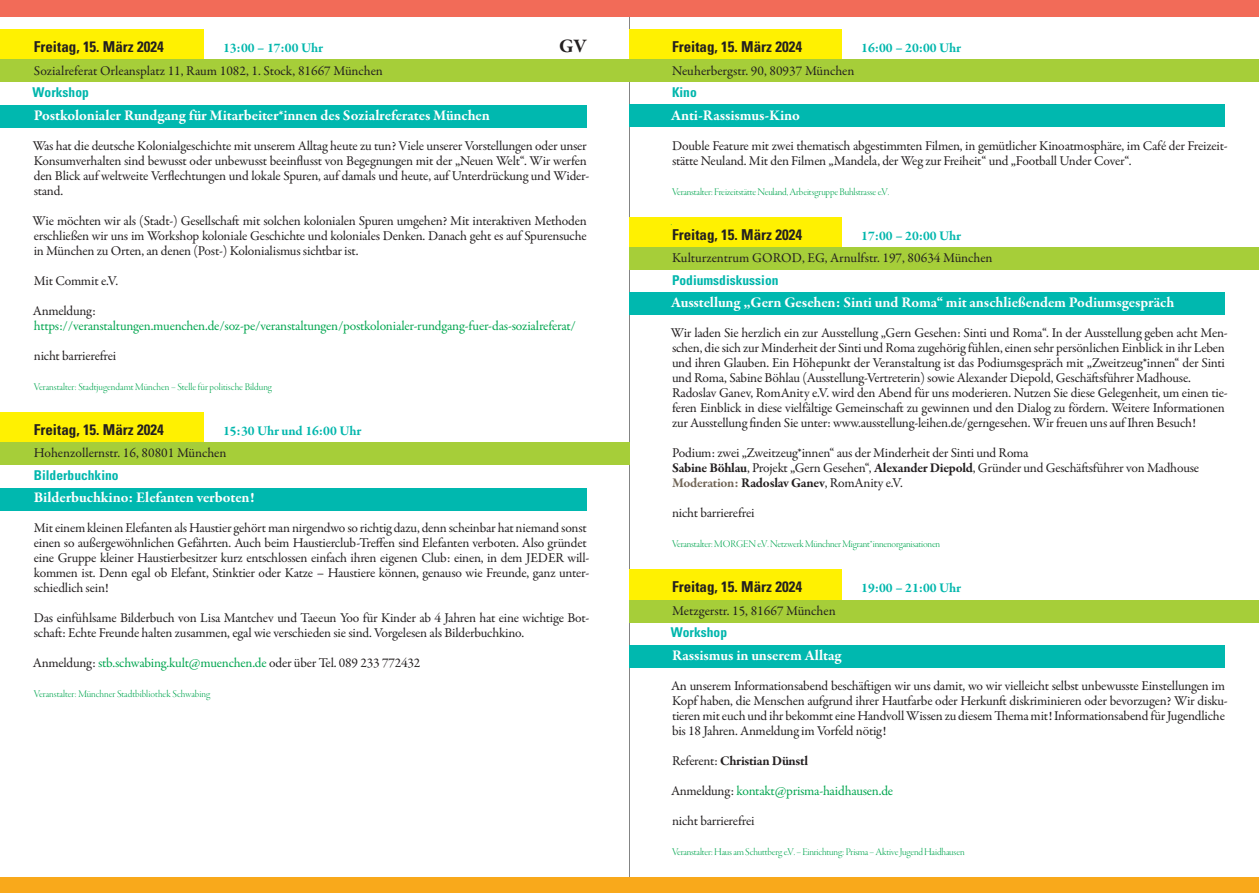
<style>
.page{position:relative;width:1259px;height:893px;background:#fff}
.page>*{position:absolute;margin:0;border:0;box-sizing:border-box;transform-origin:0 0}
.t1{font:700 19.5px "Garamond Premr Pro";color:#231f20}
.t2{font:700 15px "Garamond Premr Pro";letter-spacing:-.01em;color:#fff}
.t3{font:700 condensed 15px "Univers";color:#231f20}
.t4{font:13.5px/15px "Garamond Premr Pro";letter-spacing:-.015em;color:#231f20}
.t5{font:13.5px "Garamond Premr Pro";letter-spacing:-.02em;color:#00a54f}
.t6{font:700 13.5px "Garamond Premr Pro";color:#00b6ac}
.t7{font:700 condensed 13.5px "Univers";color:#00b6ac}
.t8{font:700 13.5px "Garamond Premr Pro";letter-spacing:-.02em;color:#231f20}
.t9{font:10.5px "Garamond Premr Pro Lt Disp";letter-spacing:-.01em;color:#00a54f}
.s1{color:#00a54f}
.s2{font-weight:700}
.s3{font-weight:700;color:#716557}
.s4{font-weight:400}
.s5{color:#231f20}
</style>
<div class="page">
<hr style="left:629px;top:0;width:1px;height:893px;background:#838484">
<div style="left:0;top:877px;width:1259px;height:16px;background:#f9a91b"></div>
<div style="left:0;top:0;width:1259px;height:17px;background:#f26b58"></div>
<div style="left:0;top:29px;width:204px;height:30px;background:#fff101"></div>
<div style="left:0;top:412px;width:204px;height:30px;background:#fff101"></div>
<div style="left:0;top:105px;width:587px;height:22px;background:#00b8af"></div>
<div style="left:0;top:488px;width:587px;height:22px;background:#00b8af"></div>
<div style="left:0;top:59px;width:629px;height:23px;background:#a6ce39"></div>
<div style="left:0;top:442px;width:629px;height:23px;background:#a6ce39"></div>
<div style="left:629px;top:29px;width:213px;height:30px;background:#fff101"></div>
<div style="left:629px;top:217px;width:213px;height:30px;background:#fff101"></div>
<div style="left:629px;top:570px;width:213px;height:30px;background:#fff101"></div>
<div style="left:629px;top:105px;width:596px;height:22px;background:#00b8af"></div>
<div style="left:629px;top:293px;width:596px;height:22px;background:#00b8af"></div>
<div style="left:629px;top:645px;width:596px;height:22px;background:#00b8af"></div>
<div style="left:629px;top:59px;width:630px;height:23px;background:#a6ce39"></div>
<div style="left:629px;top:247px;width:630px;height:23px;background:#a6ce39"></div>
<div style="left:629px;top:600px;width:630px;height:22px;background:#a6ce39"></div>
<p class="t3" style="left:34px;top:41px;width:131px">Freitag, 15. März 2024</p>
<p class="t6" style="left:223px;top:42px;width:101px">13:00 – 17:00 Uhr</p>
<h1 class="t1" style="left:559px;top:38px;width:29px">GV</h1>
<p class="t4" style="left:34px;top:64px;width:351px">Sozialreferat Orleansplatz 11, Raum 1082, 1. Stock, 81667 München</p>
<p class="t7" style="left:33px;top:88px;width:58px">Workshop</p>
<p class="t2" style="left:34px;top:109px;width:457px">Postkolonialer Rundgang für Mitarbeiter*innen des Sozialreferates München</p>
<p class="t4" style="left:33px;top:139px;width:558px">Was hat die deutsche Kolonialgeschichte mit unserem Alltag heute zu tun? Viele unserer Vorstellungen oder unser Konsumverhalten sind bewusst oder unbewusst beeinflusst von Begegnungen mit der „Neuen Welt“. Wir werfen den Blick auf weltweite Verflechtungen und lokale Spuren, auf damals und heute, auf Unterdrückung und Wider&shy;stand.</p>
<p class="t4" style="left:33px;top:214px;width:556px;text-align:justify">Wie möchten wir als (Stadt-) Gesellschaft mit solchen kolonialen Spuren umgehen? Mit interaktiven Methoden erschließen wir uns im Workshop koloniale Geschichte und koloniales Denken. Danach geht es auf Spurensuche in München zu Orten, an denen (Post-) Kolonialismus sichtbar ist.</p>
<p class="t4" style="left:34px;top:274px;width:86px">Mit Commit e.V.</p>
<p class="t4" style="left:33px;top:304px;width:65px">Anmeldung:</p>
<p class="t5" style="left:34px;top:320px;width:544px">https://veranstaltungen.muenchen.de/soz-pe/veranstaltungen/postkolonialer-rundgang-fuer-das-sozialreferat/</p>
<p class="t4" style="left:34px;top:349px;width:84px">nicht barrierefrei</p>
<p class="t9" style="left:34px;top:382px;width:240px">Veranstalter: Stadtjugendamt München – Stelle für politische Bildung</p>
<p class="t3" style="left:34px;top:424px;width:131px">Freitag, 15. März 2024</p>
<p class="t6" style="left:223px;top:425px;width:140px">15:30 Uhr und 16:00 Uhr</p>
<p class="t4" style="left:34px;top:447px;width:194px">Hohenzollernstr. 16, 80801 München</p>
<p class="t7" style="left:34px;top:470px;width:86px">Bilderbuchkino</p>
<p class="t2" style="left:34px;top:491px;width:222px">Bilderbuchkino: Elefanten verboten!</p>
<p class="t4" style="left:34px;top:522px;width:557px">Mit einem kleinen Elefanten als Haustier gehört man nirgendwo so richtig dazu, denn scheinbar hat niemand sonst einen so außergewöhnlichen Gefährten. Auch beim Haustierclub-Treffen sind Elefanten verboten. Also gründet eine Gruppe kleiner Haustierbesitzer kurz entschlossen einfach ihren eigenen Club: einen, in dem JEDER will&shy;kommen ist. Denn egal ob Elefant, Stinktier oder Katze – Haustiere können, genauso wie Freunde, ganz unter&shy;schiedlich sein!</p>
<p class="t4" style="left:34px;top:612px;width:557px">Das einfühlsame Bilderbuch von Lisa Mantchev und Taeeun Yoo für Kinder ab 4 Jahren hat eine wichtige Bot&shy;schaft: Echte Freunde halten zusammen, egal wie verschieden sie sind. Vorgelesen als Bilderbuchkino.</p>
<p class="t4" style="left:33px;top:657px;width:389px">Anmeldung: <span class="s1">stb.schwabing.kult@muenchen.de</span> oder über Tel. 089 233 772432</p>
<p class="t9" style="left:34px;top:690px;width:178px">Veranstalter: Münchner Stadtbibliothek Schwabing</p>
<p class="t3" style="left:672px;top:41px;width:131px">Freitag, 15. März 2024</p>
<p class="t6" style="left:861px;top:42px;width:101px">16:00 – 20:00 Uhr</p>
<p class="t4" style="left:672px;top:64px;width:184px">Neuherbergstr. 90, 80937 München</p>
<p class="t7" style="left:672px;top:88px;width:26px">Kino</p>
<p class="t2" style="left:671px;top:109px;width:130px">Anti-Rassismus-Kino</p>
<p class="t4" style="left:672px;top:139px;width:557px">Double Feature mit zwei thematisch abgestimmten Filmen, in gemütlicher Kinoatmosphäre, im Café der Freizeit&shy;stätte Neuland. Mit den Filmen „Mandela, der Weg zur Freiheit“ und „Football Under Cover“.</p>
<p class="t9" style="left:672px;top:187px;width:219px">Veranstalter: FreizeitstätteNeuland,Arbeitsgruppe Buhlstrasse e.V.</p>
<p class="t9" style="left:671px;top:217px;width:3px">.</p>
<p class="t3" style="left:672px;top:229px;width:131px">Freitag, 15. März 2024</p>
<p class="t6" style="left:861px;top:230px;width:101px">17:00 – 20:00 Uhr</p>
<p class="t4" style="left:672px;top:252px;width:322px">Kulturzentrum GOROD, EG, Arnulfstr. 197, 80634 München</p>
<p class="t7" style="left:672px;top:275px;width:108px">Podiumsdiskussion</p>
<p class="t2" style="left:671px;top:296px;width:505px">Ausstellung „Gern Gesehen: Sinti und Roma“ mit anschließendem Podiumsgespräch</p>
<p class="t4" style="left:670px;top:327px;width:558px">Wir laden Sie herzlich ein zur Ausstellung „Gern Gesehen: Sinti und Roma“. In der Ausstellung geben acht Men&shy;schen, die sich zur Minderheit der Sinti und Roma zugehörig fühlen, einen sehr persönlichen Einblick in ihr Leben und ihren Glauben. Ein Höhepunkt der Veranstaltung ist das Podiumsgespräch mit „Zweitzeug*innen“ der Sinti und Roma, Sabine Böhlau (Ausstellung-Vertreterin) sowie Alexander Diepold, Geschäftsführer Madhouse.<br>Radoslav Ganev, RomAnity e.V. wird den Abend für uns moderieren. Nutzen Sie diese Gelegenheit, um einen tie&shy;feren Einblick in diese vielfältige Gemeinschaft zu gewinnen und den Dialog zu fördern. Weitere Informationen zur Ausstellung finden Sie unter: www.ausstellung-leihen.de/gerngesehen. Wir freuen uns auf Ihren Besuch!</p>
<p class="t4" style="left:672px;top:447px;width:528px">Podium: zwei „Zweitzeug*innen“ aus der Minderheit der Sinti und Roma<br><span class="s2">Sabine Böhlau</span>, Projekt „Gern Gesehen“, <span class="s2">Alexander Diepold</span>, Gründer und Geschäftsführer von Madhouse<br><span class="s3">Moderation:</span> <span class="s2">Radoslav Ganev</span>, RomAnity e.V.</p>
<p class="t4" style="left:672px;top:507px;width:84px">nicht barrierefrei</p>
<p class="t9" style="left:672px;top:540px;width:270px">Veranstalter:MORGEN e.V.NetzwerkMünchnerMigrant*innenorganisationen</p>
<p class="t3" style="left:672px;top:581px;width:131px">Freitag, 15. März 2024</p>
<p class="t6" style="left:861px;top:582px;width:101px">19:00 – 21:00 Uhr</p>
<p class="t4" style="left:672px;top:604px;width:165px">Metzgerstr. 15, 81667 München</p>
<p class="t7" style="left:671px;top:628px;width:58px">Workshop</p>
<p class="t2" style="left:672px;top:649px;width:171px">Rassismus in unserem Alltag</p>
<p class="t4" style="left:671px;top:679px;width:558px">An unserem Informationsabend beschäftigen wir uns damit, wo wir vielleicht selbst unbewusste Einstellungen im Kopf haben, die Menschen aufgrund ihrer Hautfarbe oder Herkunft diskriminieren oder bevorzugen? Wir disku&shy;tieren mit euch und ihr bekommt eine HandvollWissen zu diesemThema mit! Informationsabendfür Jugendliche bis 18 Jahren. Anmeldung im Vorfeld nötig!</p>
<p class="t8" style="left:672px;top:755px;width:137px"><span class="s4">Referent:</span> Christian Dünstl</p>
<p class="t5" style="left:671px;top:785px;width:223px"><span class="s5">Anmeldung:</span> kontakt@prisma-haidhausen.de</p>
<p class="t4" style="left:672px;top:814px;width:84px">nicht barrierefrei</p>
<p class="t9" style="left:672px;top:847px;width:294px">Veranstalter:Haus am Schuttberg e.V. – Einrichtung: Prisma –AktiveJugendHaidhausen</p>
</div>
